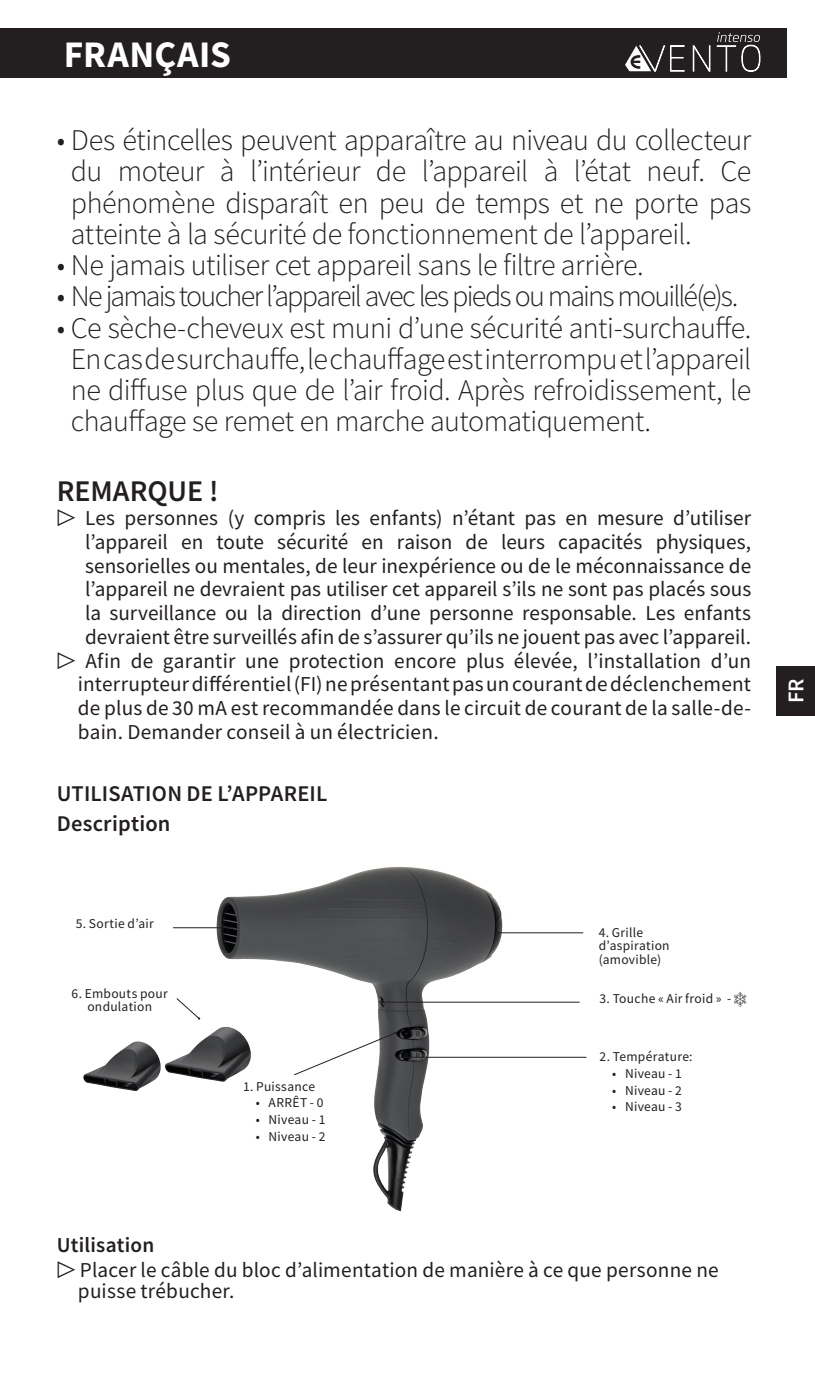
<style>
.page{position:relative;width:815px;height:1382px;background:#fff}
.page>*{position:absolute;margin:0;border:0;box-sizing:border-box;transform-origin:0 0}
.t1{font:700 37.5px "Source Sans Pro";letter-spacing:.01em;color:#fff}
.t2{font:300 30px/31.2px "Source Sans Pro";letter-spacing:-.02em;color:#231f20;text-align:justify}
.t3{font:300 30px "Source Sans Pro";letter-spacing:-.06em;color:#231f20}
.t4{font:600 30px "Source Sans Pro";letter-spacing:-.005em;color:#231f20}
.t5{font:600 22.5px/30.8px "Source Sans Pro";letter-spacing:.01em;color:#231f20}
.t6{font:600 22.5px "Source Sans Pro";color:#fff}
.t7{font:21.25px/21.2px "Source Sans Pro";letter-spacing:.005em;color:#231f20}
.t8{font:600 21.25px "Source Sans Pro";letter-spacing:.01em;color:#231f20}
.t9{font:13.5px/13.5px "Source Sans Pro";letter-spacing:.02em;color:#231f20;text-align:center}
</style>
<div class="page">
<div style="left:0;top:28px;width:787px;height:50px;background:#231f20"></div>
<div style="left:776px;top:666px;width:39px;height:50px;background:#231f20"></div>
<svg style="left:625px;top:45px;width:60px;height:27px"></svg>
<svg style="left:693px;top:45px;width:17px;height:27px"></svg>
<svg style="left:717px;top:32px;width:43px;height:40px"></svg>
<img style="left:215px;top:867px;width:289px;height:345px">
<svg style="left:734px;top:992px;width:12px;height:15px"></svg>
<svg style="left:176px;top:998px;width:24px;height:22px"></svg>
<hr style="left:173px;top:927px;width:59px;height:1px;background:#231f20">
<hr style="left:499px;top:932px;width:84px;height:1px;background:#231f20">
<hr style="left:381px;top:1002px;width:199px;height:1px;background:#231f20">
<hr style="left:402px;top:1057px;width:184px;height:1px;background:#231f20">
<svg style="left:293px;top:1032px;width:110px;height:44px"></svg>
<img style="left:120px;top:1041px;width:17px;height:10px">
<img style="left:204px;top:1027px;width:20px;height:12px">
<h1 class="t1" style="left:64px;top:29px;width:169px">FRANÇAIS</h1>
<h2 class="t2" style="left:71px;top:125px;width:682px;text-indent:-14px">• Des étincelles peuvent apparaître au niveau du collecteur du moteur à l’intérieur de l’appareil à l’état neuf. Ce phénomène disparaît en peu de temps et ne porte pas atteinte à la sécurité de fonctionnement de l’appareil.</h2>
<h2 class="t2" style="left:57px;top:250px;width:588px">• Ne jamais utiliser cet appareil sans le filtre arrière.</h2>
<h2 class="t3" style="left:57px;top:278px;width:683px">• Ne jamais toucher l’appareil avec les pieds ou mains mouillé(e)s.</h2>
<h2 class="t2" style="left:71px;top:312px;width:682px;text-indent:-14px">• Ce sèche-cheveux est muni d’une sécurité anti-surchauffe.<br>En cas de surchauffe, le chauffage est interrompu et l’appareil ne diffuse plus que de l’air froid. Après refroidissement, le chauffage se remet en marche automatiquement.</h2>
<h2 class="t4" style="left:57px;top:472px;width:163px">REMARQUE !</h2>
<p class="t7" style="left:57px;top:507px;width:696px">▷ Les personnes (y compris les enfants) n’étant pas en mesure d’utiliser</p>
<p class="t7" style="left:85px;top:531px;width:668px">l’appareil en toute sécurité en raison de leurs capacités physiques,</p>
<p class="t7" style="left:85px;top:555px;width:668px">sensorielles ou mentales, de leur inexpérience ou de le méconnaissance de</p>
<p class="t7" style="left:85px;top:579px;width:668px">l’appareil ne devraient pas utiliser cet appareil s’ils ne sont pas placés sous</p>
<p class="t7" style="left:85px;top:602px;width:668px">la surveillance ou la direction d’une personne responsable. Les enfants</p>
<p class="t7" style="left:85px;top:626px;width:668px">devraient être surveillés afin de s’assurer qu’ils ne jouent pas avec l’appareil.</p>
<p class="t7" style="left:57px;top:650px;width:696px">▷ Afin de garantir une protection encore plus élevée, l’installation d’un</p>
<p class="t7" style="left:78px;top:674px;width:675px">interrupteur différentiel (FI) ne présentant pas un courant de déclenchement</p>
<p class="t7" style="left:78px;top:697px;width:675px">de plus de 30 mA est recommandée dans le circuit de courant de la salle-de-</p>
<p class="t7" style="left:78px;top:721px;width:362px">bain. Demander conseil à un électricien.</p>
<p class="t5" style="left:57px;top:777px;width:272px">UTILISATION DE L’APPAREIL<br>Description</p>
<p class="t9" style="left:76px;top:917px;width:79px">5. Sortie d’air</p>
<p class="t9" style="left:72px;top:986px;width:98px">6. Embouts pour ondulation</p>
<p class="t9" style="left:243px;top:1079px;width:74px">1. Puissance</p>
<p class="t9" style="left:256px;top:1096px;width:69px">• ARRÊT - 0</p>
<p class="t9" style="left:256px;top:1113px;width:71px">• Niveau - 1</p>
<p class="t9" style="left:256px;top:1129px;width:71px">• Niveau - 2</p>
<p class="t9" style="left:599px;top:925px;width:72px;text-align:left">4. Grille d’aspiration (amovible)</p>
<p class="t9" style="left:600px;top:992px;width:133px">3. Touche « Air froid » -</p>
<p class="t9" style="left:600px;top:1050px;width:95px">2. Température:</p>
<p class="t9" style="left:612px;top:1066px;width:71px">• Niveau - 1</p>
<p class="t9" style="left:612px;top:1083px;width:71px">• Niveau - 2</p>
<p class="t9" style="left:612px;top:1100px;width:71px">• Niveau - 3</p>
<p class="t6" style="left:781px;top:703px;width:26px;rotate:-90deg">FR</p>
<p class="t8" style="left:57px;top:1231px;width:99px">Utilisation</p>
<p class="t7" style="left:78px;top:1259px;width:642px;text-indent:-21px">▷ Placer le câble du bloc d’alimentation de manière à ce que personne ne puisse trébucher.</p>
</div>
